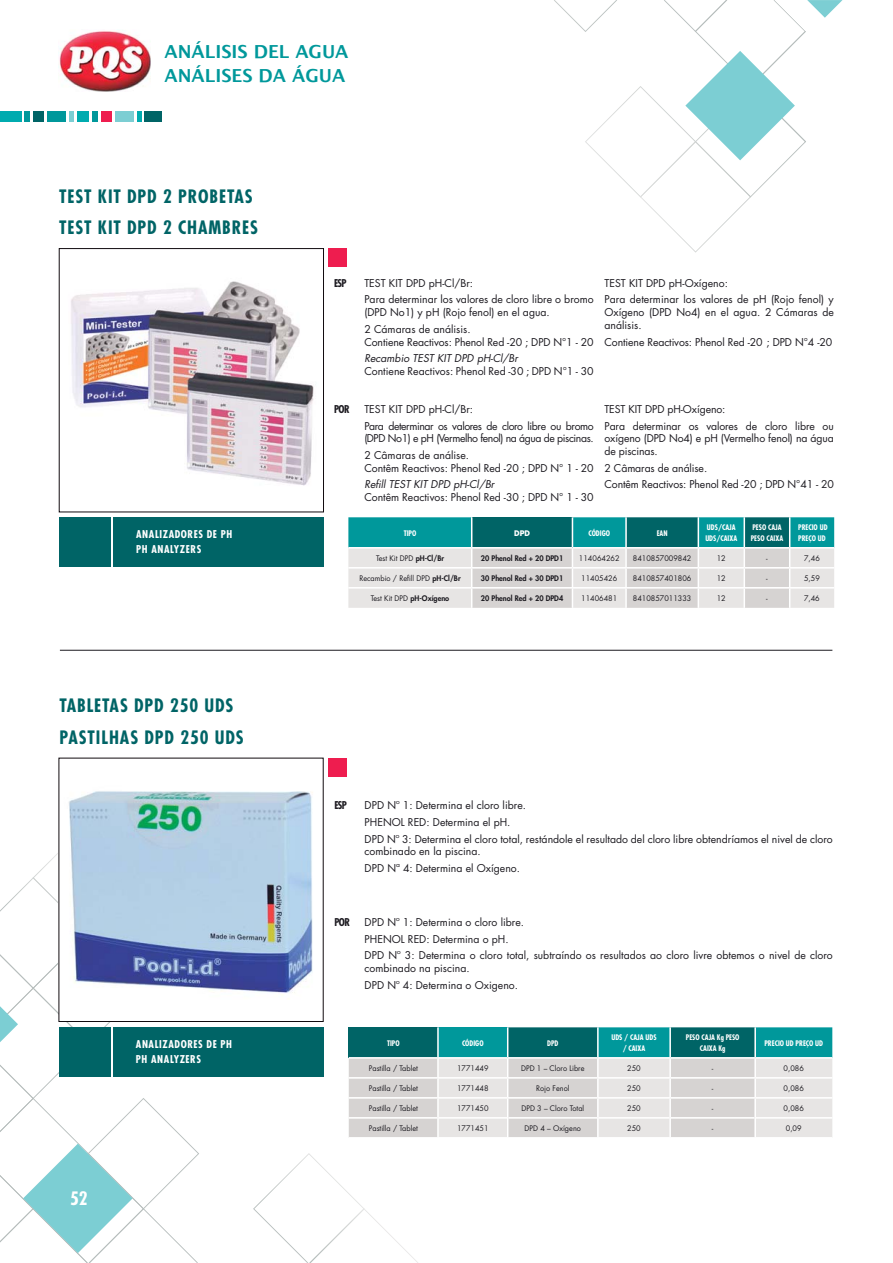
<style>
.page{position:relative;width:893px;height:1263px;background:#fff}
.page>*{position:absolute;margin:0;border:0;box-sizing:border-box;transform-origin:0 0}
.t1{font:700 condensed 18px/31.5px "Futura Std";letter-spacing:.05em;color:#006466}
.t2{font:700 18px/24px "Lucida Grande";color:#00989b}
.t3{font:700 condensed 18px "Futura Std";color:#fff}
.t4{font:10.5px/16.8px "Futura Std";color:#1c1a20}
.t5{font:10.5px/16.8px "Futura Std";letter-spacing:-.04em;color:#1c1a20}
.t6{font:700 condensed 10.5px/15.3px "Futura Std";letter-spacing:.055em;color:#fff}
.t7{font:italic 10.5px "Futura Std";color:#1c1a20}
.t8{font:700 condensed 10.5px "Futura Std";letter-spacing:-.06em;color:#1c1a20}
.t9{font:7.5px "Futura Std";color:#1c1a20}
.t10{font:700 condensed 7.5px/10.5px "Futura Std";color:#fff}
.t11{font:800 7.5px "Futura Std";color:#1c1a20}
.t12{font:700 7.5px "Futura Std";color:#fff}
.s1{font-weight:800}
</style>
<div class="page">
<div style="left:0;top:111px;width:22px;height:10px;background:#00abaf"></div>
<div style="left:25px;top:111px;width:5px;height:10px;background:#00989b"></div>
<div style="left:33px;top:111px;width:10px;height:10px;background:#006466"></div>
<div style="left:47px;top:111px;width:19px;height:10px;background:#00989b"></div>
<div style="left:69px;top:111px;width:5px;height:10px;background:#7cced3"></div>
<div style="left:77px;top:111px;width:12px;height:10px;background:#00abaf"></div>
<div style="left:92px;top:111px;width:6px;height:10px;background:#00989b"></div>
<div style="left:101px;top:111px;width:10px;height:10px;background:#ee1d4f"></div>
<div style="left:115px;top:111px;width:19px;height:10px;background:#7cced3"></div>
<hr style="left:137px;top:111px;width:4px;height:10px;background:#00abaf">
<div style="left:145px;top:111px;width:17px;height:10px;background:#006466"></div>
<img style="left:71px;top:281px;width:243px;height:205px">
<div style="left:59px;top:248px;width:265px;height:264px;border:1px solid #110b0f"></div>
<div style="left:328px;top:248px;width:18px;height:19px;background:#ee1d4f"></div>
<div style="left:114px;top:517px;width:210px;height:50px;background:#006466"></div>
<div style="left:59px;top:517px;width:52px;height:50px;background:#006466"></div>
<svg style="left:253px;top:1153px;width:165px;height:110px"></svg>
<svg style="left:554px;top:0;width:288px;height:253px"></svg>
<svg style="left:0;top:822px;width:199px;height:441px"></svg>
<div style="left:59px;top:758px;width:264px;height:264px;background:#fff"></div>
<img style="left:69px;top:791px;width:244px;height:208px">
<div style="left:328px;top:758px;width:19px;height:18px;background:#ee1d4f"></div>
<img style="left:59px;top:31px;width:92px;height:61px">
<hr style="left:60px;top:650px;width:772px;height:1px;background:#1c1a20">
<div style="left:113px;top:1027px;width:210px;height:50px;background:#006466"></div>
<div style="left:59px;top:1027px;width:52px;height:50px;background:#006466"></div>
<svg style="left:348px;top:517px;width:486px;height:91px;background:#98c0c1"></svg>
<hr style="left:348px;top:567px;width:124px;height:2px;background:#fff">
<hr style="left:472px;top:567px;width:100px;height:2px;background:#fff">
<hr style="left:348px;top:547px;width:124px;height:2px;background:#fff">
<hr style="left:472px;top:547px;width:100px;height:2px;background:#fff">
<svg style="left:349px;top:1027px;width:483px;height:110px;background:#a4c4c4"></svg>
<h1 class="t2" style="left:165px;top:39px;width:185px">ANÁLISIS DEL AGUA<br>ANÁLISES DA ÁGUA</h1>
<h1 class="t1" style="left:59px;top:181px;width:201px">TEST KIT DPD 2 PROBETAS<br>TEST KIT DPD 2 CHAMBRES</h1>
<p class="t6" style="left:136px;top:526px;width:98px">ANALIZADORES DE PH<br>PH ANALYZERS</p>
<h1 class="t1" style="left:59px;top:691px;width:186px">TABLETAS DPD 250 UDS<br>PASTILHAS DPD 250 UDS</h1>
<p class="t6" style="left:136px;top:1037px;width:98px">ANALIZADORES DE PH<br>PH ANALYZERS</p>
<h1 class="t3" style="left:70px;top:1188px;width:19px">52</h1>
<p class="t8" style="left:334px;top:277px;width:14px">ESP</p>
<p class="t4" style="left:364px;top:275px;width:231px">TEST KIT DPD pH-Cl/Br:<br>Para determinar los valores de cloro libre o bromo</p>
<p class="t4" style="left:364px;top:304px;width:187px">(DPD No1) y pH (Rojo fenol) en el agua.<br>2 Cámaras de análisis.</p>
<p class="t4" style="left:364px;top:334px;width:231px">Contiene Reactivos: Phenol Red -20 ; DPD N°1 - 20</p>
<p class="t7" style="left:364px;top:354px;width:155px">Recambio TEST KIT DPD pH-Cl/Br</p>
<p class="t4" style="left:364px;top:363px;width:231px">Contiene Reactivos: Phenol Red -30 ; DPD N°1 - 30</p>
<p class="t8" style="left:334px;top:403px;width:17px">POR</p>
<p class="t5" style="left:364px;top:401px;width:231px">TEST KIT DPD pH-Cl/Br:<br>Para determinar os valores de cloro libre ou bromo</p>
<p class="t5" style="left:364px;top:431px;width:231px">(DPD No1) e pH (Vermelho fenol) na água de piscinas.<br>2 Câmaras de análise.</p>
<p class="t4" style="left:364px;top:460px;width:231px">Contêm Reactivos: Phenol Red -20 ; DPD N° 1 - 20</p>
<p class="t7" style="left:364px;top:480px;width:132px">Refill TEST KIT DPD pH-Cl/Br</p>
<p class="t4" style="left:364px;top:490px;width:231px">Contêm Reactivos: Phenol Red -30 ; DPD N° 1 - 30</p>
<p class="t4" style="left:604px;top:275px;width:231px">TEST KIT DPD pH-Oxígeno:<br>Para determinar los valores de pH (Rojo fenol) y</p>
<p class="t4" style="left:604px;top:307px;width:231px;line-height:12.6px">Oxígeno (DPD No4) en el agua. 2 Cámaras de análisis.</p>
<p class="t4" style="left:604px;top:334px;width:229px">Contiene Reactivos: Phenol Red -20 ; DPD N°4 -20</p>
<p class="t4" style="left:604px;top:401px;width:231px">TEST KIT DPD pH-Oxígeno:<br>Para determinar os valores de cloro libre ou</p>
<p class="t4" style="left:604px;top:433px;width:231px;line-height:12.6px">oxígeno (DPD No4) e pH (Vermelho fenol) na água de piscinas.</p>
<p class="t4" style="left:604px;top:460px;width:231px">2 Câmaras de análise.<br>Contêm Reactivos: Phenol Red -20 ; DPD N°41 - 20</p>
<p class="t10" style="left:404px;top:528px;width:14px">TIPO</p>
<p class="t12" style="left:514px;top:529px;width:17px">DPD</p>
<p class="t10" style="left:588px;top:528px;width:23px">CÓDIGO</p>
<p class="t10" style="left:657px;top:528px;width:12px">EAN</p>
<p class="t10" style="left:705px;top:523px;width:33px">UDS/CAJA<br>UDS/CAIXA</p>
<p class="t10" style="left:751px;top:523px;width:34px">PESO CAJA<br>PESO CAIXA</p>
<p class="t10" style="left:798px;top:523px;width:31px">PRECIO UD<br>PREÇO UD</p>
<p class="t9" style="left:376px;top:555px;width:69px">Test Kit DPD <span class="s1">pH-Cl/Br</span></p>
<p class="t11" style="left:481px;top:555px;width:84px">20 Phenol Red + 20 DPD1</p>
<p class="t9" style="left:579px;top:555px;width:42px">114064262</p>
<p class="t9" style="left:633px;top:555px;width:60px">8410857009842</p>
<p class="t9" style="left:717px;top:555px;width:11px">12</p>
<p class="t9" style="left:766px;top:555px;width:3px">-</p>
<p class="t9" style="left:804px;top:555px;width:17px">7,46</p>
<p class="t9" style="left:359px;top:575px;width:103px">Recambio / Refill DPD <span class="s1">pH-Cl/Br</span></p>
<p class="t11" style="left:481px;top:575px;width:84px">30 Phenol Red + 30 DPD1</p>
<p class="t9" style="left:581px;top:575px;width:38px">11405426</p>
<p class="t9" style="left:633px;top:575px;width:60px">8410857401806</p>
<p class="t9" style="left:717px;top:575px;width:11px">12</p>
<p class="t9" style="left:766px;top:575px;width:3px">-</p>
<p class="t9" style="left:804px;top:575px;width:17px">5,59</p>
<p class="t9" style="left:371px;top:595px;width:80px">Test Kit DPD <span class="s1">pH-Oxígeno</span></p>
<p class="t11" style="left:481px;top:595px;width:84px">20 Phenol Red + 20 DPD4</p>
<p class="t9" style="left:581px;top:595px;width:38px">11406481</p>
<p class="t9" style="left:633px;top:595px;width:60px">8410857011333</p>
<p class="t9" style="left:717px;top:595px;width:11px">12</p>
<p class="t9" style="left:766px;top:595px;width:3px">-</p>
<p class="t9" style="left:804px;top:595px;width:17px">7,46</p>
<p class="t8" style="left:334px;top:799px;width:14px">ESP</p>
<p class="t4" style="left:365px;top:798px;width:470px">DPD Nº 1: Determina el cloro libre.<br>PHENOL RED: Determina el pH.<br>DPD Nº 3: Determina el cloro total, restándole el resultado del cloro libre obtendríamos el nivel de cloro</p>
<p class="t4" style="left:365px;top:844px;width:157px">combinado en la piscina.<br>DPD Nª 4: Determina el Oxígeno.</p>
<p class="t8" style="left:334px;top:916px;width:17px">POR</p>
<p class="t4" style="left:365px;top:914px;width:470px">DPD Nº 1: Determina o cloro libre.<br>PHENOL RED: Determina o pH.<br>DPD Nº 3: Determina o cloro total, subtraíndo os resultados ao cloro livre obtemos o nivel de cloro</p>
<p class="t4" style="left:365px;top:960px;width:155px">combinado na piscina.<br>DPD Nº 4: Determina o Oxigeno.</p>
<p class="t10" style="left:387px;top:1038px;width:14px">TIPO</p>
<p class="t10" style="left:462px;top:1038px;width:23px">CÓDIGO</p>
<p class="t10" style="left:547px;top:1038px;width:13px">DPD</p>
<p class="t10" style="left:611px;top:1033px;width:47px;text-align:center">UDS / CAJA UDS / CAIXA</p>
<p class="t10" style="left:686px;top:1033px;width:55px;text-align:center">PESO CAJA Kg PESO<br>CAIXA Kg</p>
<p class="t10" style="left:764px;top:1038px;width:60px">PRECIO UD PREÇO UD</p>
<p class="t9" style="left:369px;top:1065px;width:51px">Pastilla / Tablet</p>
<p class="t9" style="left:457px;top:1065px;width:33px">1771449</p>
<p class="t9" style="left:521px;top:1065px;width:65px">DPD 1 – Cloro Libre</p>
<p class="t9" style="left:627px;top:1065px;width:15px">250</p>
<p class="t9" style="left:712px;top:1065px;width:3px">-</p>
<p class="t9" style="left:783px;top:1065px;width:22px">0,086</p>
<p class="t9" style="left:369px;top:1085px;width:51px">Pastilla / Tablet</p>
<p class="t9" style="left:457px;top:1085px;width:33px">1771448</p>
<p class="t9" style="left:536px;top:1085px;width:35px">Rojo Fenol</p>
<p class="t9" style="left:627px;top:1085px;width:15px">250</p>
<p class="t9" style="left:712px;top:1085px;width:3px">-</p>
<p class="t9" style="left:783px;top:1085px;width:22px">0,086</p>
<p class="t9" style="left:369px;top:1105px;width:51px">Pastilla / Tablet</p>
<p class="t9" style="left:457px;top:1105px;width:33px">1771450</p>
<p class="t9" style="left:521px;top:1105px;width:64px">DPD 3 – Cloro Total</p>
<p class="t9" style="left:627px;top:1105px;width:15px">250</p>
<p class="t9" style="left:712px;top:1105px;width:3px">-</p>
<p class="t9" style="left:783px;top:1105px;width:22px">0,086</p>
<p class="t9" style="left:369px;top:1125px;width:51px">Pastilla / Tablet</p>
<p class="t9" style="left:457px;top:1125px;width:33px">1771451</p>
<p class="t9" style="left:524px;top:1125px;width:58px">DPD 4 – Oxígeno</p>
<p class="t9" style="left:627px;top:1125px;width:15px">250</p>
<p class="t9" style="left:712px;top:1125px;width:3px">-</p>
<p class="t9" style="left:786px;top:1125px;width:17px">0,09</p>
</div>
